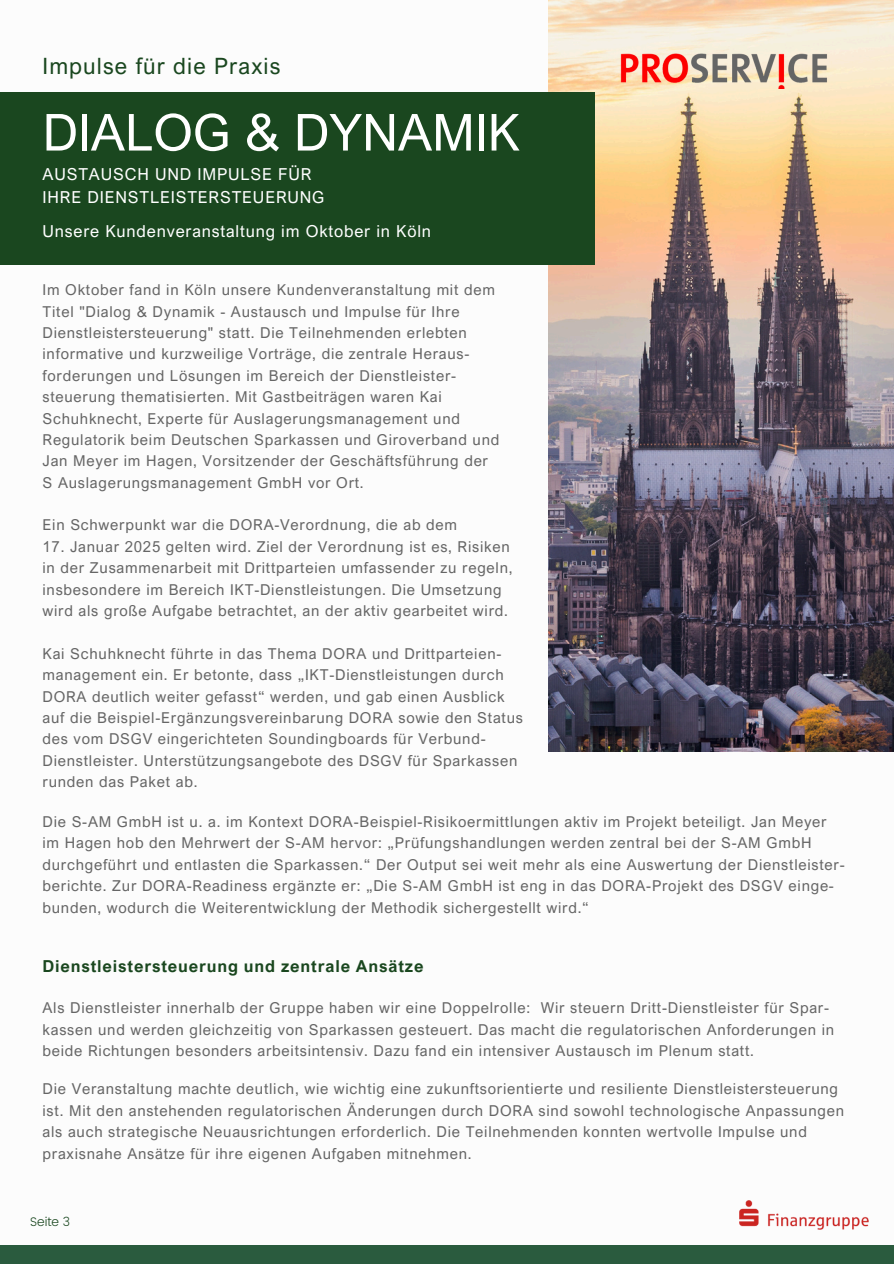
<style>
.page{position:relative;width:894px;height:1264px;background:#fff}
.page>*{position:absolute;margin:0;border:0;box-sizing:border-box;transform-origin:0 0}
.t1{font:51px "Arial Nova";color:#fff}
.t2{font:22.5px "Arial Nova";letter-spacing:.05em;color:#1a471f}
.t3{font:16.5px/22.5px "Arial Nova";letter-spacing:.05em;color:#fff}
.t4{font:700 16.5px "Arial Nova";letter-spacing:.05em;color:#1a471f}
.t5{font:15px/21.3px "Arial Nova";letter-spacing:.05em;color:#666}
.t6{font:300 12.45px "Poppins";color:#1a471f}
</style>
<div class="page">
<img style="left:548px;top:0;width:345px;height:752px">
<div style="left:0;top:93px;width:594px;height:172px;background:#1a471f"></div>
<img style="left:618px;top:53px;width:211px;height:36px">
<div style="left:0;top:1245px;width:893px;height:18px;background:#2a5b3e"></div>
<img style="left:739px;top:1200px;width:129px;height:29px">
<h3 class="t2" style="left:43px;top:52px;width:239px">Impulse für die Praxis</h3>
<p class="t1" style="left:43px;top:100px;width:478px">DIALOG &amp; DYNAMIK</p>
<h5 class="t3" style="left:43px;top:163px;width:283px">AUSTAUSCH UND IMPULSE FÜR<br>IHRE DIENSTLEISTERSTEUERUNG</h5>
<h1 class="t3" style="left:43px;top:219px;width:390px">Unsere Kundenveranstaltung im Oktober in Köln</h1>
<p class="t5" style="left:43px;top:279px;width:458px">Im Oktober fand in Köln unsere Kundenveranstaltung mit dem Titel "Dialog &amp; Dynamik - Austausch und Impulse für Ihre Dienstleistersteuerung" statt. Die Teilnehmenden erlebten informative und kurzweilige Vorträge, die zentrale Heraus&shy;forderungen und Lösungen im Bereich der Dienstleister&shy;steuerung thematisierten. Mit Gastbeiträgen waren Kai Schuhknecht, Experte für Auslagerungsmanagement und Regulatorik beim Deutschen Sparkassen und Giroverband und Jan Meyer im Hagen, Vorsitzender der Geschäftsführung der S Auslagerungsmanagement GmbH vor Ort.</p>
<p class="t5" style="left:43px;top:514px;width:416px">Ein Schwerpunkt war die DORA-Verordnung, die ab dem</p>
<p class="t5" style="left:43px;top:535px;width:471px">17. Januar 2025 gelten wird. Ziel der Verordnung ist es, Risiken in der Zusammenarbeit mit Drittparteien umfassender zu regeln, insbesondere im Bereich IKT-Dienstleistungen. Die Umsetzung wird als große Aufgabe betrachtet, an der aktiv gearbeitet wird.</p>
<h2 class="t5" style="left:43px;top:642px;width:482px">Kai Schuhknecht führte in das Thema DORA und Drittparteien&shy;management ein. Er betonte, dass „IKT-Dienstleistungen durch DORA deutlich weiter gefasst“ werden, und gab einen Ausblick auf die Beispiel-Ergänzungsvereinbarung DORA sowie den Status des vom DSGV eingerichteten Soundingboards für Verbund-Dienstleister. Unterstützungsangebote des DSGV für Sparkassen runden das Paket ab.</h2>
<h5 class="t5" style="left:43px;top:810px;width:803px">Die S-AM GmbH ist u. a. im Kontext DORA-Beispiel-Risikoermittlungen aktiv im Projekt beteiligt. Jan Meyer im Hagen hob den Mehrwert der S-AM hervor: „Prüfungshandlungen werden zentral bei der S-AM GmbH durchgeführt und entlasten die Sparkassen.“ Der Output sei weit mehr als eine Auswertung der Dienstleister&shy;berichte. Zur DORA-Readiness ergänzte er: „Die S-AM GmbH ist eng in das DORA-Projekt des DSGV einge&shy;bunden, wodurch die Weiterentwicklung der Methodik sichergestellt wird.“</h5>
<h4 class="t4" style="left:43px;top:955px;width:382px">Dienstleistersteuerung und zentrale Ansätze</h4>
<h5 class="t5" style="left:43px;top:997px;width:792px">Als Dienstleister innerhalb der Gruppe haben wir eine Doppelrolle: Wir steuern Dritt-Dienstleister für Spar&shy;kassen und werden gleichzeitig von Sparkassen gesteuert. Das macht die regulatorischen Anforderungen in beide Richtungen besonders arbeitsintensiv. Dazu fand ein intensiver Austausch im Plenum statt.</h5>
<h5 class="t5" style="left:43px;top:1078px;width:802px">Die Veranstaltung machte deutlich, wie wichtig eine zukunftsorientierte und resiliente Dienstleistersteuerung ist. Mit den anstehenden regulatorischen Änderungen durch DORA sind sowohl technologische Anpassungen als auch strategische Neuausrichtungen erforderlich. Die Teilnehmenden konnten wertvolle Impulse und praxisnahe Ansätze für ihre eigenen Aufgaben mitnehmen.</h5>
<h5 class="t6" style="left:30px;top:1214px;width:42px">Seite 3</h5>
</div>
